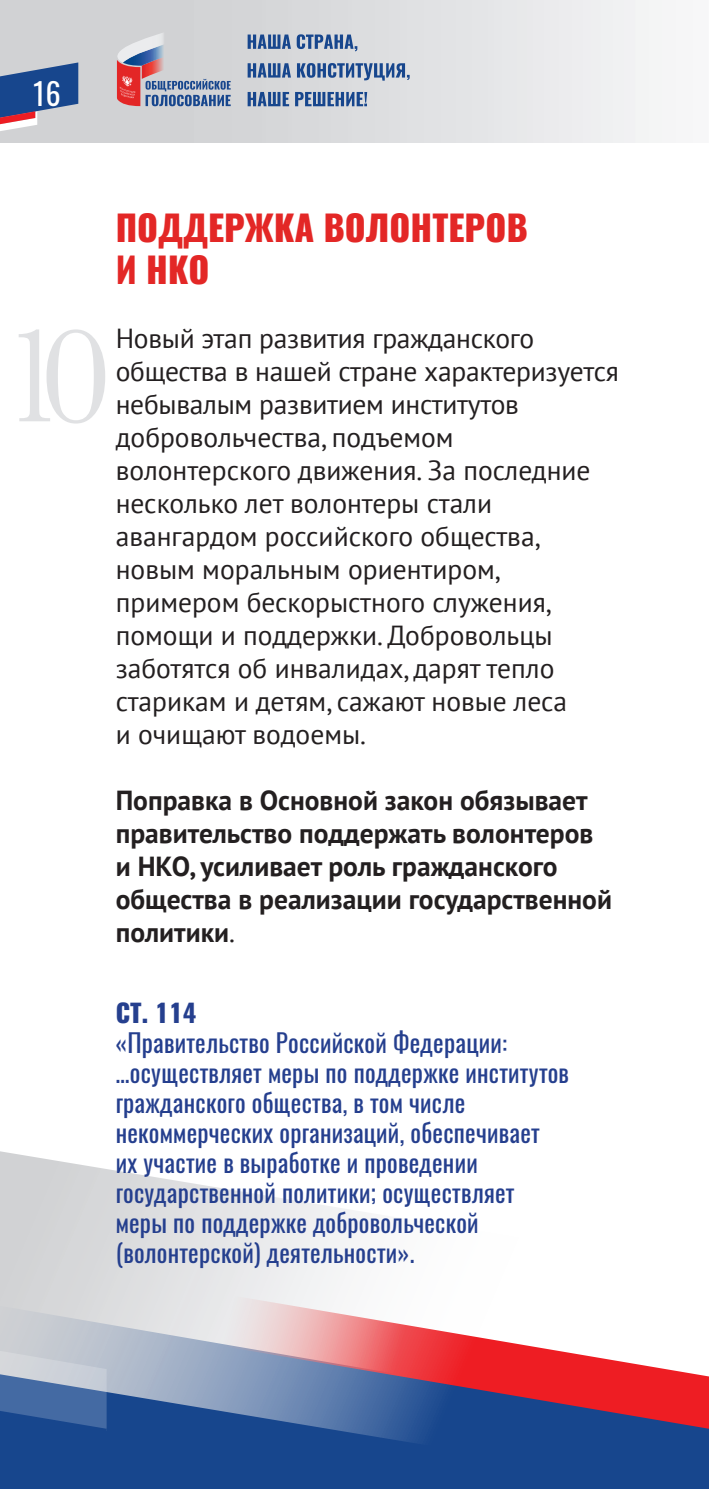
<style>
.page{position:relative;width:709px;height:1489px;background:#fff}
.page>*{position:absolute;margin:0;border:0;box-sizing:border-box;transform-origin:0 0}
.t1{font:140px "Baskerville";color:#e0e1e3}
.t2{font:800 35px/42px "Oswald";color:#e32726}
.t3{font:30px "Oswald";color:#fff}
.t4{font:27.5px/33px "PT Sans";color:#231f20}
.t5{font:700 27.5px/33px "PT Sans";color:#231f20}
.t6{font:25px/30px "Oswald";letter-spacing:.01em;color:#253f8e}
.t7{font:800 25px "Oswald";color:#253f8e}
.s1{font-weight:400}
</style>
<div class="page">
<svg style="left:0;top:1151px;width:709px;height:337px"></svg>
<svg style="left:0;top:1343px;width:107px;height:87px;background:#7b93b7"></svg>
<img style="left:0;top:0;width:662px;height:142px">
<svg style="left:0;top:62px;width:78px;height:64px;background:#5373a4"></svg>
<img style="left:0;top:125px;width:37px;height:14px">
<img style="left:0;top:103px;width:37px;height:22px">
<img style="left:0;top:126px;width:35px;height:6px">
<img style="left:0;top:111px;width:35px;height:15px">
<svg style="left:248px;top:35px;width:43px;height:14px"></svg>
<svg style="left:297px;top:34px;width:60px;height:17px"></svg>
<svg style="left:248px;top:63px;width:43px;height:15px"></svg>
<svg style="left:297px;top:63px;width:112px;height:18px;background:#7f96b8"></svg>
<svg style="left:248px;top:92px;width:41px;height:14px"></svg>
<svg style="left:295px;top:92px;width:72px;height:14px"></svg>
<svg style="left:117px;top:29px;width:114px;height:77px;background:#b8a9b6"></svg>
<p class="t3" style="left:32px;top:73px;width:30px">16</p>
<p class="t2" style="left:116px;top:209px;width:413px">ПОДДЕРЖКА ВОЛОНТЕРОВ<br>И НКО</p>
<h1 class="t1" style="left:-1px;top:287px;width:114px">10</h1>
<p class="t4" style="left:116px;top:321px;width:504px">Новый этап развития гражданского общества в нашей стране характеризуется небывалым развитием институтов добровольчества, подъемом волонтерского движения. За последние несколько лет волонтеры стали авангардом российского общества, новым моральным ориентиром, примером бескорыстного служения, помощи и поддержки. Добровольцы заботятся об инвалидах, дарят тепло старикам и детям, сажают новые леса<br>и очищают водоемы.</p>
<p class="t5" style="left:116px;top:783px;width:498px">Поправка в Основной закон обязывает правительство поддержать волонтеров и НКО, усиливает роль гражданского общества в реализации государственной политики<span class="s1">.</span></p>
<p class="t7" style="left:116px;top:995px;width:82px">СТ. 114</p>
<p class="t6" style="left:116px;top:1027px;width:455px">«Правительство Российской Федерации: …осуществляет меры по поддержке институтов гражданского общества, в том числе некоммерческих организаций, обеспечивает<br>их участие в выработке и проведении государственной политики; осуществляет меры по поддержке добровольческой (волонтерской) деятельности».</p>
</div>
